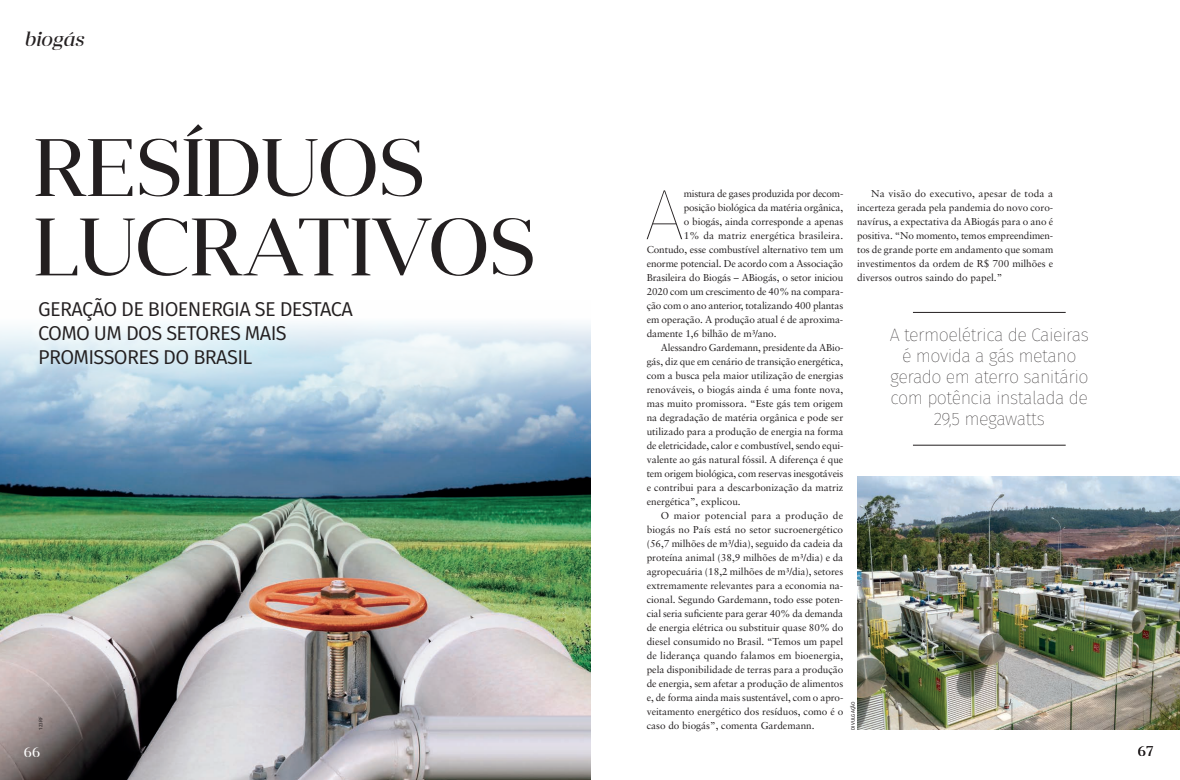
<style>
.page{position:relative;width:1180px;height:780px;background:#fff}
.page>*{position:absolute;margin:0;border:0;box-sizing:border-box;transform-origin:0 0}
.t1{font:81.2px/79.4px "Anglecia Pro Display";letter-spacing:-.015em;color:#231f20}
.TEXTO_MateriaPrincip{font:71.7px "Fira Sans Hair";color:#231f20}
.LINHA_FINA{font:20px/24px "Fira Sans";letter-spacing:-.03em;color:#231f20}
.t2{font:italic 20px "Anglecia Pro Display";color:#231f20}
.t3{font:100 18px/21px "Fira Sans";letter-spacing:-.03em;color:#231f20;text-align:center}
.t4{font:14px "Anglecia Pro Display";color:#231f20}
.t5{font:14px "Anglecia Pro Display";color:#fff}
.TEXTO_MateriaPrincip-2{font:10px/14px "Sabon LT Pro";letter-spacing:-.01em;color:#231f20;text-align:justify}
.TEXTO_MateriaPrincip-3{font:10px "Sabon LT Pro";letter-spacing:.01em;color:#231f20}
.CREDITO_FOTO{font:5px "Fira Sans";letter-spacing:.01em;color:#231f20}
</style>
<div class="page">
<img style="left:0;top:323px;width:590px;height:457px">
<hr style="left:912px;top:312px;width:153px;height:1px;background:#231f20">
<hr style="left:912px;top:445px;width:153px;height:1px;background:#231f20">
<img style="left:857px;top:476px;width:322px;height:253px">
<h3 class="t2" style="left:24px;top:27px;width:61px">biogás</h3>
<p class="t1" style="left:34px;top:126px;width:504px">RESÍDUOS<br>LUCRATIVOS</p>
<p class="LINHA_FINA" style="left:38px;top:296px;width:316px">GERAÇÃO DE BIOENERGIA SE DESTACA<br>COMO UM DOS SETORES MAIS<br>PROMISSORES DO BRASIL</p>
<p class="CREDITO_FOTO" style="left:37px;top:729px;width:14px;rotate:-90deg">123RF</p>
<p class="t5" style="left:24px;top:743px;width:18px">66</p>
<p class="TEXTO_MateriaPrincip" style="left:644px;top:164px;width:41px">A</p>
<p class="TEXTO_MateriaPrincip-2" style="left:683px;top:186px;width:161px">mistura de gases produzida por decom-</p>
<p class="TEXTO_MateriaPrincip-2" style="left:857px;top:186px;width:198px;text-indent:14px">Na visão do executivo, apesar de toda a incerteza gerada pela pandemia do novo coro&shy;navírus, a expectativa da ABiogás para o ano é positiva. “No momento, temos empreendimen&shy;tos de grande porte em andamento que somam investimentos da ordem de R$ 700 milhões e diversos outros saindo do papel.”</p>
<p class="TEXTO_MateriaPrincip-2" style="left:683px;top:200px;width:161px">posição biológica da matéria orgânica,</p>
<p class="TEXTO_MateriaPrincip-2" style="left:683px;top:214px;width:161px">o biogás, ainda corresponde a apenas</p>
<p class="TEXTO_MateriaPrincip-3" style="left:683px;top:229px;width:161px">1% da matriz energética brasileira.</p>
<p class="TEXTO_MateriaPrincip-2" style="left:646px;top:242px;width:198px">Contudo, esse combustível alternativo tem um</p>
<p class="TEXTO_MateriaPrincip-2" style="left:646px;top:256px;width:198px">enorme potencial. De acordo com a Associação</p>
<p class="TEXTO_MateriaPrincip-2" style="left:646px;top:270px;width:198px">Brasileira do Biogás – ABiogás, o setor iniciou</p>
<p class="TEXTO_MateriaPrincip-2" style="left:646px;top:284px;width:198px">2020 com um crescimento de 40% na compara-</p>
<p class="TEXTO_MateriaPrincip-2" style="left:646px;top:298px;width:198px">ção com o ano anterior, totalizando 400 plantas</p>
<p class="TEXTO_MateriaPrincip-2" style="left:646px;top:312px;width:198px">em operação. A produção atual é de aproxima-</p>
<p class="TEXTO_MateriaPrincip-2" style="left:646px;top:326px;width:131px">damente 1,6 bilhão de m³/ano.</p>
<p class="TEXTO_MateriaPrincip-2" style="left:646px;top:340px;width:198px;text-indent:14px">Alessandro Gardemann, presidente da ABio&shy;gás, diz que em cenário de transição energética, com a busca pela maior utilização de energias renováveis, o biogás ainda é uma fonte nova, mas muito promissora. “Este gás tem origem na degradação de matéria orgânica e pode ser utilizado para a produção de energia na forma de eletricidade, calor e combustível, sendo equi&shy;valente ao gás natural fóssil. A diferença é que tem origem biológica, com reservas inesgotáveis e contribui para a descarbonização da matriz energética”, explicou.</p>
<p class="TEXTO_MateriaPrincip-2" style="left:646px;top:508px;width:198px;text-indent:14px">O maior potencial para a produção de biogás no País está no setor sucroenergético (56,7 milhões de m³/dia), seguido da cadeia da proteína animal (38,9 milhões de m³/dia) e da agropecuária (18,2 milhões de m³/dia), setores extremamente relevantes para a economia na&shy;cional. Segundo Gardemann, todo esse poten&shy;cial seria suficiente para gerar 40% da demanda de energia elétrica ou substituir quase 80% do diesel consumido no Brasil. “Temos um papel de liderança quando falamos em bioenergia, pela disponibilidade de terras para a produção de energia, sem afetar a produção de alimentos e, de forma ainda mais sustentável, com o apro&shy;veitamento energético dos resíduos, como é o caso do biogás”, comenta Gardemann.</p>
<p class="t3" style="left:889px;top:324px;width:200px">A termoelétrica de Caieiras é movida a gás metano gerado em aterro sanitário com potência instalada de<br>29,5 megawatts</p>
<p class="CREDITO_FOTO" style="left:849px;top:729px;width:30px;rotate:-90deg">DIVULGAÇÃO</p>
<p class="t4" style="left:1137px;top:742px;width:17px">67</p>
</div>
